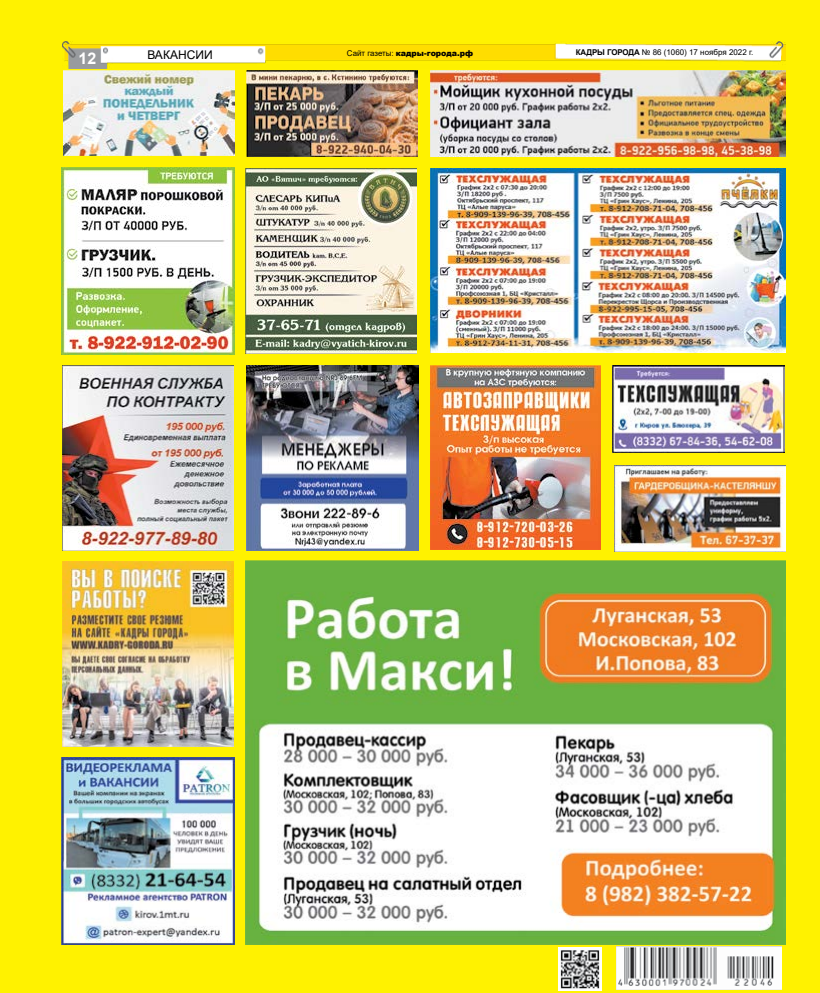
<style>
.page{position:relative;width:820px;height:993px;background:#fff}
.page>*{position:absolute;margin:0;border:0;box-sizing:border-box;transform-origin:0 0}
.t1{font:700 16px "Arial";color:#fff}
.t2{font:12px "Arial";color:#000}
.t3{font:8px "Arial";color:#000}
.t4{font:900 8px "Arial";color:#000}
.s1{font-weight:400}
.s2{font-weight:700}
</style>
<div class="page">
<div style="left:0;top:0;width:819px;height:992px;background:#fff200"></div>
<img style="left:62px;top:41px;width:723px;height:27px">
<img style="left:616px;top:946px;width:165px;height:43px">
<img style="left:558px;top:947px;width:43px;height:42px">
<img style="left:61px;top:757px;width:173px;height:186px">
<img style="left:62px;top:167px;width:173px;height:187px">
<img style="left:430px;top:365px;width:170px;height:184px">
<img style="left:63px;top:365px;width:171px;height:185px">
<img style="left:246px;top:365px;width:172px;height:185px">
<img style="left:430px;top:168px;width:355px;height:185px">
<img style="left:246px;top:560px;width:538px;height:383px">
<img style="left:246px;top:70px;width:172px;height:86px">
<img style="left:431px;top:71px;width:354px;height:85px">
<img style="left:245px;top:168px;width:171px;height:185px">
<img style="left:63px;top:561px;width:170px;height:185px">
<img style="left:64px;top:70px;width:170px;height:86px">
<img style="left:612px;top:365px;width:172px;height:87px">
<img style="left:614px;top:465px;width:170px;height:86px">
<h2 class="t2" style="left:147px;top:47px;width:67px">ВАКАНСИИ</h2>
<h1 class="t1" style="left:78px;top:47px;width:19px">12</h1>
<p class="t4" style="left:347px;top:48px;width:127px"><span class="s1">Сайт газеты:</span> кадры-города.рф</p>
<p class="t3" style="left:575px;top:46px;width:179px"><span class="s2">КАДРЫ ГОРОДА</span> № 86 (1060) 17 ноября 2022 г.</p>
</div>
